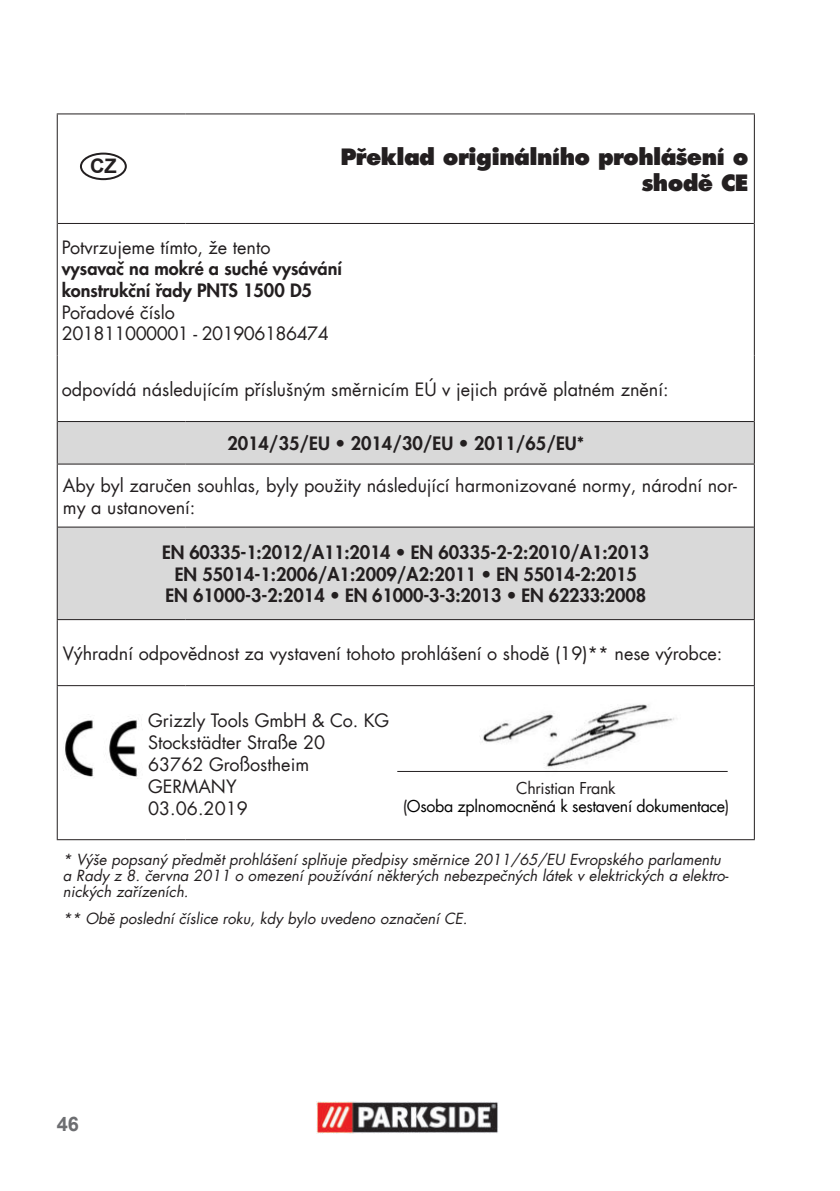
<style>
.page{position:relative;width:840px;height:1191px;background:#fff}
.page>*{position:absolute;margin:0;border:0;box-sizing:border-box;transform-origin:0 0}
.t1{font:800 22px/26px "Futura Com";letter-spacing:-.03em;color:#231f20;text-align:right}
.t2{font:700 20px "Arial";color:#6d6e71}
.t3{font:700 20px "Arial";color:#231f20}
.t4{font:18px/21.8px "Futura Com";color:#231f20}
.t5{font:800 18px/21.6px "Futura Com";color:#231f20}
.t6{font:18px/21.6px "Futura Com";letter-spacing:-.03em;color:#231f20}
.t7{font:16px/18px "Futura Com";letter-spacing:-.02em;color:#000;text-align:center}
.t8{font:italic 15px/16px "Futura Com";color:#231f20}
.s1{color:#231f20}
</style>
<div class="page">
<img style="left:316px;top:1101px;width:182px;height:32px">
<svg style="left:58px;top:422px;width:695px;height:197px;fill:#d9d9d9"></svg>
<hr style="left:753px;top:223px;width:1px;height:132px;background:#231f20">
<hr style="left:753px;top:355px;width:1px;height:66px;background:#231f20">
<hr style="left:58px;top:421px;width:127px;height:1px;background:#231f20">
<hr style="left:185px;top:421px;width:568px;height:1px;background:#231f20">
<hr style="left:753px;top:114px;width:1px;height:109px;background:#231f20">
<hr style="left:57px;top:113px;width:128px;height:1px;background:#231f20">
<hr style="left:57px;top:114px;width:1px;height:109px;background:#231f20">
<hr style="left:185px;top:113px;width:569px;height:1px;background:#231f20">
<hr style="left:57px;top:223px;width:1px;height:132px;background:#231f20">
<hr style="left:57px;top:355px;width:1px;height:66px;background:#231f20">
<hr style="left:57px;top:421px;width:1px;height:42px;background:#231f20">
<hr style="left:753px;top:421px;width:1px;height:42px;background:#231f20">
<hr style="left:57px;top:463px;width:128px;height:1px;background:#231f20">
<hr style="left:57px;top:464px;width:1px;height:63px;background:#231f20">
<hr style="left:185px;top:463px;width:569px;height:1px;background:#231f20">
<hr style="left:753px;top:464px;width:1px;height:63px;background:#231f20">
<hr style="left:57px;top:527px;width:1px;height:92px;background:#231f20">
<hr style="left:753px;top:527px;width:1px;height:92px;background:#231f20">
<hr style="left:57px;top:619px;width:128px;height:1px;background:#231f20">
<hr style="left:57px;top:620px;width:1px;height:65px;background:#231f20">
<hr style="left:185px;top:619px;width:569px;height:1px;background:#231f20">
<hr style="left:753px;top:620px;width:1px;height:65px;background:#231f20">
<hr style="left:57px;top:685px;width:128px;height:1px;background:#231f20">
<hr style="left:57px;top:686px;width:1px;height:153px;background:#231f20">
<hr style="left:185px;top:685px;width:569px;height:1px;background:#231f20">
<hr style="left:753px;top:686px;width:1px;height:153px;background:#231f20">
<hr style="left:58px;top:223px;width:127px;height:1px;background:#231f20">
<hr style="left:185px;top:223px;width:568px;height:1px;background:#231f20">
<hr style="left:58px;top:526px;width:127px;height:1px;background:#231f20">
<hr style="left:185px;top:526px;width:568px;height:1px;background:#231f20">
<hr style="left:57px;top:839px;width:128px;height:1px;background:#231f20">
<hr style="left:185px;top:839px;width:569px;height:1px;background:#231f20">
<div style="left:80px;top:153px;width:47px;height:27px;border:2px solid #231f20;border-radius:50%"></div>
<img style="left:63px;top:716px;width:75px;height:61px">
<img style="left:482px;top:704px;width:193px;height:67px">
<hr style="left:397px;top:771px;width:330px;height:1px;background:#231f20">
<p class="t3" style="left:90px;top:155px;width:28px">CZ</p>
<p class="t1" style="left:340px;top:144px;width:409px">Překlad originálního prohlášení o shodě CE</p>
<p class="t4" style="left:62px;top:236px;width:210px">Potvrzujeme tímto, že tento</p>
<p class="t5" style="left:62px;top:257px;width:281px">vysavač na mokré a suché vysávání konstrukční řady PNTS 1500 D5</p>
<p class="t6" style="left:62px;top:301px;width:268px">Pořadové číslo<br>201811000001 - 201906186474</p>
<p class="t4" style="left:62px;top:378px;width:608px">odpovídá následujícím příslušným směrnicím EÚ v jejich právě platném znění:</p>
<p class="t5" style="left:227px;top:432px;width:358px">2014/35/EU • 2014/30/EU • 2011/65/EU*</p>
<p class="t4" style="left:63px;top:474px;width:675px">Aby byl zaručen souhlas, byly použity následující harmonizované normy, národní nor&shy;my a ustanovení:</p>
<p class="t5" style="left:162px;top:541px;width:488px;text-align:center">EN 60335-1:2012/A11:2014 • EN 60335-2-2:2010/A1:2013<br>EN 55014-1:2006/A1:2009/A2:2011 • EN 55014-2:2015<br>EN 61000-3-2:2014 • EN 61000-3-3:2013 • EN 62233:2008</p>
<p class="t4" style="left:63px;top:642px;width:660px">Výhradní odpovědnost za vystavení tohoto prohlášení o shodě (19)** nese výrobce:</p>
<p class="t4" style="left:148px;top:709px;width:242px">Grizzly Tools GmbH &amp; Co. KG<br>Stockstädter Straße 20<br>63762 Großostheim<br>GERMANY<br>03.06.2019</p>
<p class="t8" style="left:63px;top:851px;width:666px">* Výše popsaný předmět prohlášení splňuje předpisy směrnice 2011/65/EU Evropského parlamentu a Rady z 8. června 2011 o omezení používání některých nebezpečných látek v elektrických a elektro&shy;nických zařízeních.</p>
<p class="t8" style="left:63px;top:910px;width:406px">** Obě poslední číslice roku, kdy bylo uvedeno označení CE.</p>
<p class="t7" style="left:402px;top:779px;width:328px"><span class="s1">Christian Frank<br>(</span>Osoba zplnomocněná k sestavení dokumentace<span class="s1">)</span></p>
<p class="t2" style="left:57px;top:1112px;width:24px">46</p>
</div>
